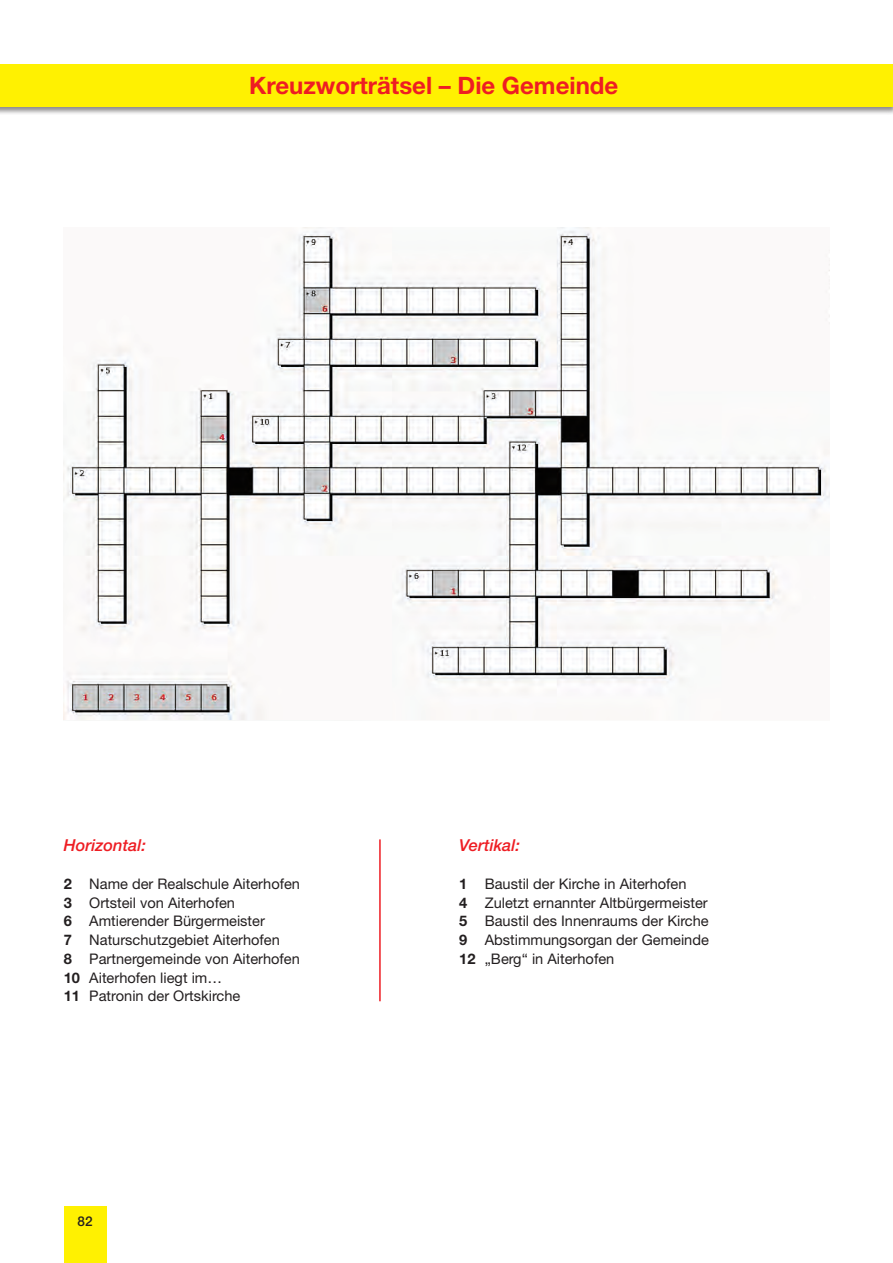
<style>
.page{position:relative;width:893px;height:1263px;background:#fff}
.page>*{position:absolute;margin:0;border:0;box-sizing:border-box;transform-origin:0 0}
.t1{font:700 24px "Helvetica Neue LT";color:#ee1d23}
.t2{font:italic 500 16.5px "Helvetica Neue LT";color:#ee1d23}
.t3{font:14.7px/18.8px "Helvetica Neue LT";color:#231f20}
.t4{font:500 13.5px "Helvetica Neue LT";color:#231f20}
.s1{font-weight:700}
</style>
<div class="page">
<div style="left:64px;top:1206px;width:42px;height:57px;background:#fff101"></div>
<img style="left:64px;top:227px;width:765px;height:493px">
<div style="left:0;top:63px;width:893px;height:52px;background:#231f20;opacity:.51"></div>
<div style="left:0;top:64px;width:893px;height:42px;background:#fff101"></div>
<hr style="left:379px;top:839px;width:2px;height:162px;background:#ee1d23">
<h1 class="t1" style="left:249px;top:71px;width:371px">Kreuzworträtsel – Die Gemeinde</h1>
<p class="t2" style="left:64px;top:836px;width:84px">Horizontal:</p>
<p class="t3" style="left:64px;top:874px;width:238px"><span class="s1">2</span> Name der Realschule Aiterhofen<br><span class="s1">3</span> Ortsteil von Aiterhofen<br><span class="s1">6</span> Amtierender Bürgermeister<br><span class="s1">7</span> Naturschutzgebiet Aiterhofen<br><span class="s1">8</span> Partnergemeinde von Aiterhofen<br><span class="s1">10</span> Aiterhofen liegt im…<br><span class="s1">11</span> Patronin der Ortskirche</p>
<p class="t4" style="left:78px;top:1213px;width:17px">82</p>
<p class="t2" style="left:459px;top:836px;width:62px">Vertikal:</p>
<p class="t3" style="left:459px;top:874px;width:251px"><span class="s1">1</span> Baustil der Kirche in Aiterhofen<br><span class="s1">4</span> Zuletzt ernannter Altbürgermeister <span class="s1">5</span> Baustil des Innenraums der Kirche <span class="s1">9</span> Abstimmungsorgan der Gemeinde <span class="s1">12</span> „Berg“ in Aiterhofen</p>
</div>
